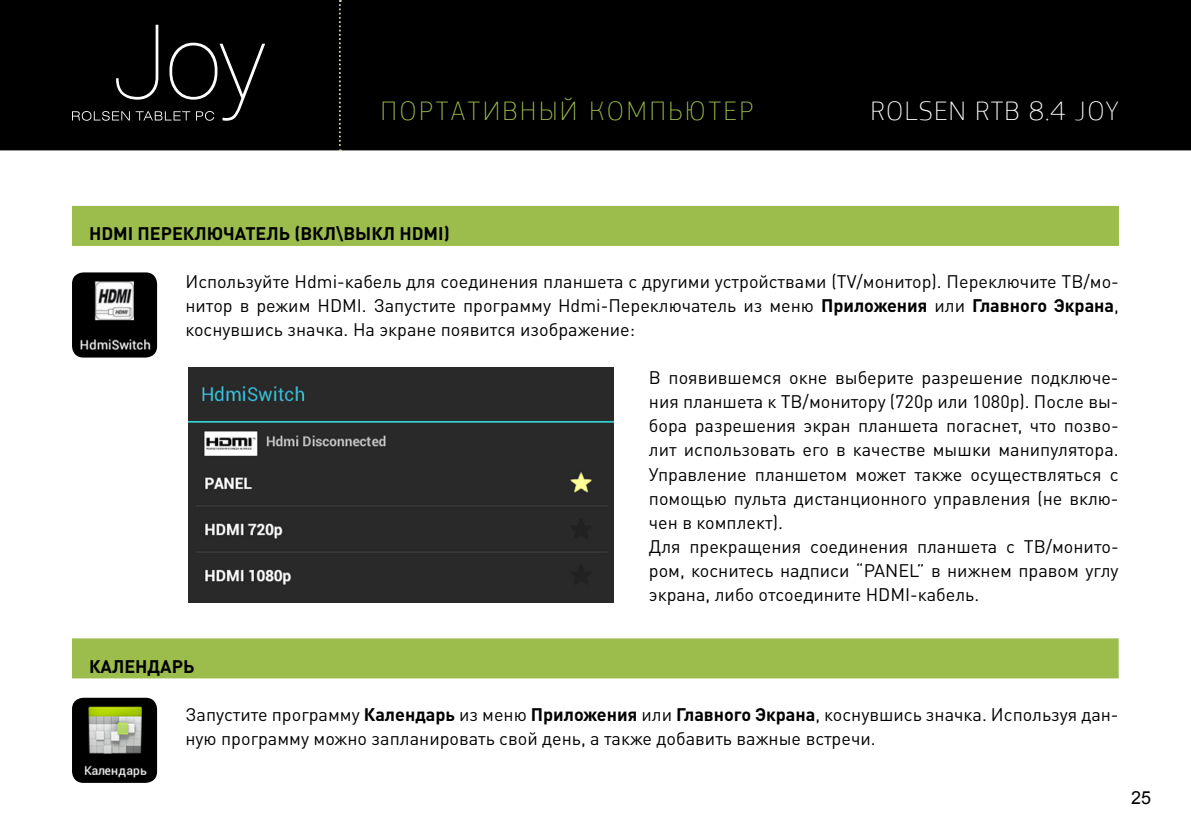
<style>
.page{position:relative;width:1191px;height:840px;background:#fff}
.page>*{position:absolute;margin:0;border:0;box-sizing:border-box;transform-origin:0 0}
.t1{font:100 28px "PF Square Sans Pro";letter-spacing:.1em;color:#9cbc4b}
.t2{font:100 28px "PF Square Sans Pro";letter-spacing:.05em;color:#fff}
.t3{font:18px/24px "DIN Cyr";color:#000}
.t4{font:700 18px "DIN Cyr";color:#000}
.t5{font:18px "Arial";color:#000}
.s1{font-weight:700}
</style>
<div class="page">
<div style="left:0;top:0;width:1191px;height:150px;background:#000"></div>
<svg style="left:339px;top:0;width:2px;height:151px"></svg>
<svg style="left:72px;top:25px;width:193px;height:96px;background:#141414"></svg>
<div style="left:72px;top:206px;width:1047px;height:40px;background:#9cbc4b"></div>
<img style="left:189px;top:367px;width:425px;height:235px">
<img style="left:72px;top:272px;width:85px;height:85px">
<div style="left:72px;top:638px;width:1046px;height:40px;background:#9cbc4b"></div>
<img style="left:72px;top:697px;width:85px;height:85px">
<h1 class="t1" style="left:381px;top:94px;width:374px">ПОРТАТИВНЫЙ КОМПЬЮТЕР</h1>
<h1 class="t2" style="left:870px;top:94px;width:250px">ROLSEN RTB 8.4 JOY</h1>
<p class="t4" style="left:89px;top:221px;width:61px">HDMI перекл</p>
<p class="t4" style="left:207px;top:221px;width:41px">ючатель</p>
<p class="t4" style="left:294px;top:221px;width:18px">(вкл</p>
<p class="t4" style="left:336px;top:221px;width:115px">\выкл HDMI)</p>
<p class="t3" style="left:185px;top:269px;width:935px;text-align:justify">И спользуйте Hdmi-кабель для соединения планшета с другими устройствами (ТV/монитор). Переключите ТВ/мо&shy;нитор в режим HDMI. Запустите программу Hdmi-Переключатель из меню <span class="s1">Приложения</span> или <span class="s1">Главного Экрана</span>, коснувшись значка. На экране появится изображение:</p>
<p class="t3" style="left:649px;top:365px;width:471px">В появившемся окне выберите разрешение подключе&shy;ния планшета к ТВ/монитору (720p или 1080p). После вы&shy;бора разрешения экран планшета погаснет, что позво&shy;лит использовать его в качестве мышки манипулятора.<br>Управление планшетом может также осуществляться с помощью пульта дистанционного управления (не вклю&shy;чен в комплект).<br>Для прекращения соединения планшета с ТВ/монито&shy;ром, коснитесь надписи “PANEL” в нижнем правом углу экрана, либо отсоедините HDMI-кабель.</p>
<p class="t4" style="left:89px;top:653px;width:24px">Кале</p>
<p class="t4" style="left:135px;top:653px;width:25px">ндарь</p>
<p class="t3" style="left:185px;top:701px;width:934px">Запустите программу <span class="s1">Календарь</span> из меню <span class="s1">Приложения</span> или <span class="s1">Главного Экрана</span>, коснувшись значка. И спользуя дан&shy;ную программу можно запланировать свой день, а также добавить важные встречи.</p>
<p class="t5" style="left:1131px;top:785px;width:22px">25</p>
</div>
